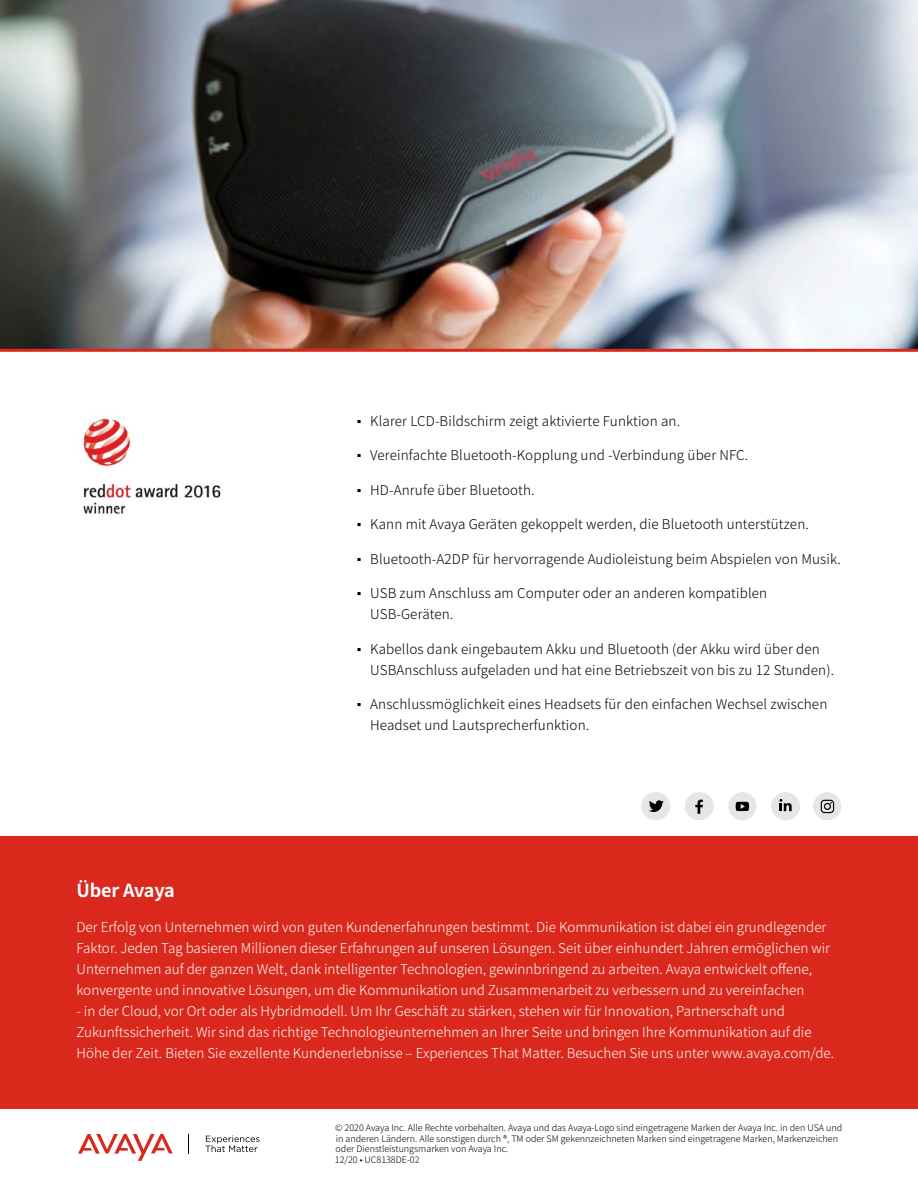
<style>
.page{position:relative;width:918px;height:1188px;background:#fff}
.page>*{position:absolute;margin:0;border:0;box-sizing:border-box;transform-origin:0 0}
.t1{font:700 18px "Noto Sans JP";letter-spacing:-.01em;color:#fff}
.t2{font:300 13.5px/21px "Noto Sans JP";color:#fff}
.t3{font:300 13.5px/21px "Noto Sans JP";letter-spacing:.01em;color:#000}
.t4{font:300 9px/10.5px "Noto Sans JP";color:#000}
.s1{font-family:"Arial";font-weight:400}
</style>
<div class="page">
<img style="left:0;top:0;width:918px;height:349px">
<img style="left:83px;top:418px;width:138px;height:96px">
<svg style="left:78px;top:1134px;width:95px;height:27px"></svg>
<svg style="left:205px;top:1136px;width:55px;height:16px"></svg>
<svg style="left:188px;top:1134px;width:1px;height:19px"></svg>
<hr style="left:0;top:349px;width:918px;height:3px;background:#da291c">
<div style="left:0;top:836px;width:918px;height:272px;background:#da291c"></div>
<svg style="left:641px;top:792px;width:29px;height:28px"></svg>
<svg style="left:685px;top:792px;width:29px;height:28px"></svg>
<svg style="left:771px;top:792px;width:29px;height:28px"></svg>
<div style="left:728px;top:792px;width:29px;height:28px;background:#e6e6e6;border-radius:50%"></div>
<svg style="left:736px;top:802px;width:13px;height:9px"></svg>
<div style="left:813px;top:792px;width:28px;height:28px;background:#e6e6e6;border-radius:50%"></div>
<svg style="left:821px;top:800px;width:13px;height:13px"></svg>
<p class="t3" style="left:357px;top:410px;width:325px"><span class="s1">▪</span> Klarer LCD-Bildschirm zeigt aktivierte Funktion an.</p>
<p class="t3" style="left:357px;top:445px;width:393px"><span class="s1">▪</span> Vereinfachte Bluetooth-Kopplung und -Verbindung über NFC.</p>
<p class="t3" style="left:357px;top:479px;width:179px"><span class="s1">▪</span> HD-Anrufe über Bluetooth.</p>
<p class="t3" style="left:357px;top:514px;width:454px"><span class="s1">▪</span> Kann mit Avaya Geräten gekoppelt werden, die Bluetooth unterstützen.</p>
<p class="t3" style="left:357px;top:548px;width:486px"><span class="s1">▪</span> Bluetooth-A2DP für hervorragende Audioleistung beim Abspielen von Musik.</p>
<p class="t3" style="left:370px;top:583px;width:399px;text-indent:-14px"><span class="s1">▪</span> USB zum Anschluss am Computer oder an anderen kompatiblen<br>USB-Geräten.</p>
<p class="t3" style="left:370px;top:638px;width:465px;text-indent:-14px"><span class="s1">▪</span> Kabellos dank eingebautem Akku und Bluetooth (der Akku wird über den<br>USBAnschluss aufgeladen und hat eine Betriebszeit von bis zu 12 Stunden).</p>
<p class="t3" style="left:370px;top:694px;width:459px;text-indent:-14px"><span class="s1">▪</span> Anschlussmöglichkeit eines Headsets für den einfachen Wechsel zwischen<br>Headset und Lautsprecherfunktion.</p>
<h1 class="t1" style="left:76px;top:881px;width:100px">Über Avaya</h1>
<p class="t2" style="left:76px;top:917px;width:755px">Der Erfolg von Unternehmen wird von guten Kundenerfahrungen bestimmt. Die Kommunikation ist dabei ein grundlegender Faktor. Jeden Tag basieren Millionen dieser Erfahrungen auf unseren Lösungen. Seit über einhundert Jahren ermöglichen wir Unternehmen auf der ganzen Welt, dank intelligenter Technologien, gewinnbringend zu arbeiten. Avaya entwickelt offene, konvergente und innovative Lösungen, um die Kommunikation und Zusammenarbeit zu verbessern und zu vereinfachen</p>
<p class="t2" style="left:76px;top:1001px;width:759px">- in der Cloud, vor Ort oder als Hybridmodell. Um Ihr Geschäft zu stärken, stehen wir für Innovation, Partnerschaft und<br>Zukunftssicherheit. Wir sind das richtige Technologieunternehmen an Ihrer Seite und bringen Ihre Kommunikation auf die<br>Höhe der Zeit. Bieten Sie exzellente Kundenerlebnisse – Experiences That Matter. Besuchen Sie uns unter www.avaya.com/de.</p>
<p class="t4" style="left:335px;top:1123px;width:509px">© 2020 Avaya Inc. Alle Rechte vorbehalten. Avaya und das Avaya-Logo sind eingetragene Marken der Avaya Inc. in den USA und in anderen Ländern. Alle sonstigen durch ®, TM oder SM gekennzeichneten Marken sind eingetragene Marken, Markenzeichen oder Dienstleistungsmarken von Avaya Inc.<br>12/20 • UC8138DE-02</p>
</div>
